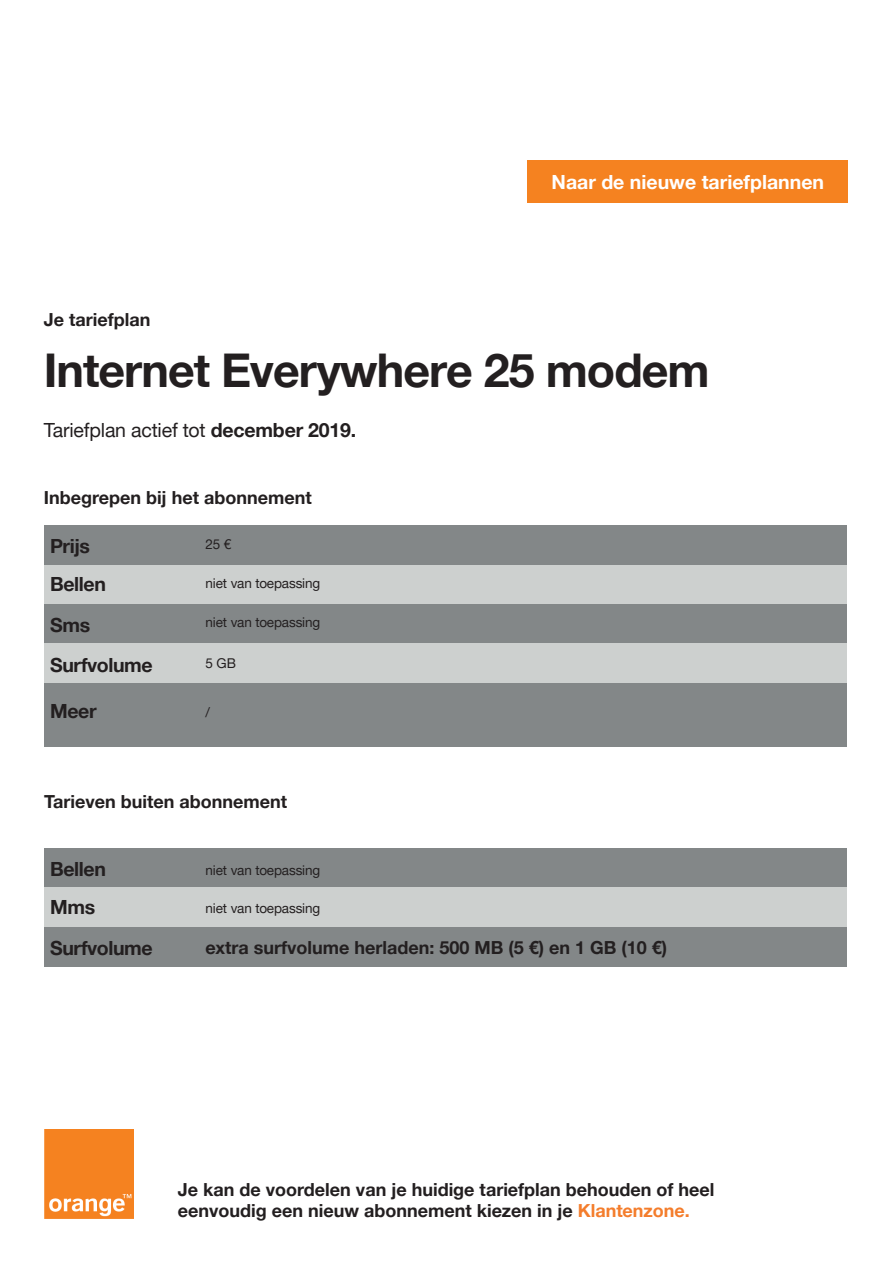
<style>
.page{position:relative;width:893px;height:1263px;background:#fff}
.page>*{position:absolute;margin:0;border:0;box-sizing:border-box;transform-origin:0 0}
.t1{font:700 46.5px "Helvetica Neue";letter-spacing:-.02em;color:#231f20}
.t2{font:700 19.5px/37.8px "Helvetica Neue";letter-spacing:-.02em;color:#231f20}
.t3{font:19.5px "Helvetica Neue";letter-spacing:-.01em;color:#231f20}
.t4{font:700 19.5px "Helvetica Neue";color:#fff}
.t5{font:700 18px/21.6px "Helvetica Neue";color:#231f20}
.t6{font:13.5px "Helvetica Neue";letter-spacing:-.01em;color:#231f20}
.s1{font-weight:700}
.s2{color:#f47d2c}
</style>
<div class="page">
<img style="left:45px;top:1129px;width:89px;height:89px">
<div style="left:44px;top:848px;width:802px;height:39px;background:#838788"></div>
<div style="left:44px;top:887px;width:802px;height:40px;background:#cdd0cf"></div>
<div style="left:44px;top:927px;width:802px;height:40px;background:#838788"></div>
<div style="left:44px;top:525px;width:802px;height:40px;background:#838788"></div>
<div style="left:44px;top:565px;width:802px;height:39px;background:#cdd0cf"></div>
<div style="left:44px;top:604px;width:802px;height:39px;background:#838788"></div>
<div style="left:44px;top:683px;width:802px;height:63px;background:#838788"></div>
<div style="left:44px;top:643px;width:802px;height:40px;background:#cdd0cf"></div>
<div style="left:528px;top:160px;width:320px;height:42px;background:#f58220"></div>
<p class="t4" style="left:552px;top:170px;width:274px">Naar de nieuwe tariefplannen</p>
<p class="t5" style="left:44px;top:309px;width:108px">Je tariefplan</p>
<h1 class="t1" style="left:44px;top:342px;width:667px">Internet Everywhere 25 modem</h1>
<p class="t3" style="left:44px;top:418px;width:314px">Tariefplan actief tot <span class="s1">december 2019.</span></p>
<p class="t5" style="left:44px;top:487px;width:269px">Inbegrepen bij het abonnement</p>
<p class="t2" style="left:50px;top:527px;width:57px">Prijs<br>Bellen</p>
<p class="t2" style="left:50px;top:605px;width:104px;line-height:39.9px">Sms<br>Surfvolume</p>
<p class="t2" style="left:50px;top:692px;width:48px">Meer</p>
<p class="t6" style="left:206px;top:536px;width:27px">25 €</p>
<p class="t6" style="left:206px;top:575px;width:116px">niet van toepassing</p>
<p class="t6" style="left:206px;top:614px;width:116px">niet van toepassing</p>
<p class="t6" style="left:206px;top:655px;width:32px">5 GB</p>
<p class="t6" style="left:206px;top:704px;width:6px">/</p>
<p class="t5" style="left:44px;top:791px;width:245px">Tarieven buiten abonnement</p>
<p class="t2" style="left:50px;top:849px;width:57px;line-height:38.5px">Bellen<br>Mms</p>
<p class="t2" style="left:50px;top:928px;width:104px">Surfvolume</p>
<p class="t5" style="left:206px;top:936px;width:463px">extra surfvolume herladen: 500 MB (5 €) en 1 GB (10 €)</p>
<p class="t6" style="left:206px;top:861px;width:116px">niet van toepassing</p>
<p class="t6" style="left:206px;top:899px;width:116px">niet van toepassing</p>
<p class="t5" style="left:178px;top:1178px;width:538px">Je kan de voordelen van je huidige tariefplan behouden of heel eenvoudig een nieuw abonnement kiezen in je <span class="s2">Klantenzone.</span></p>
</div>
